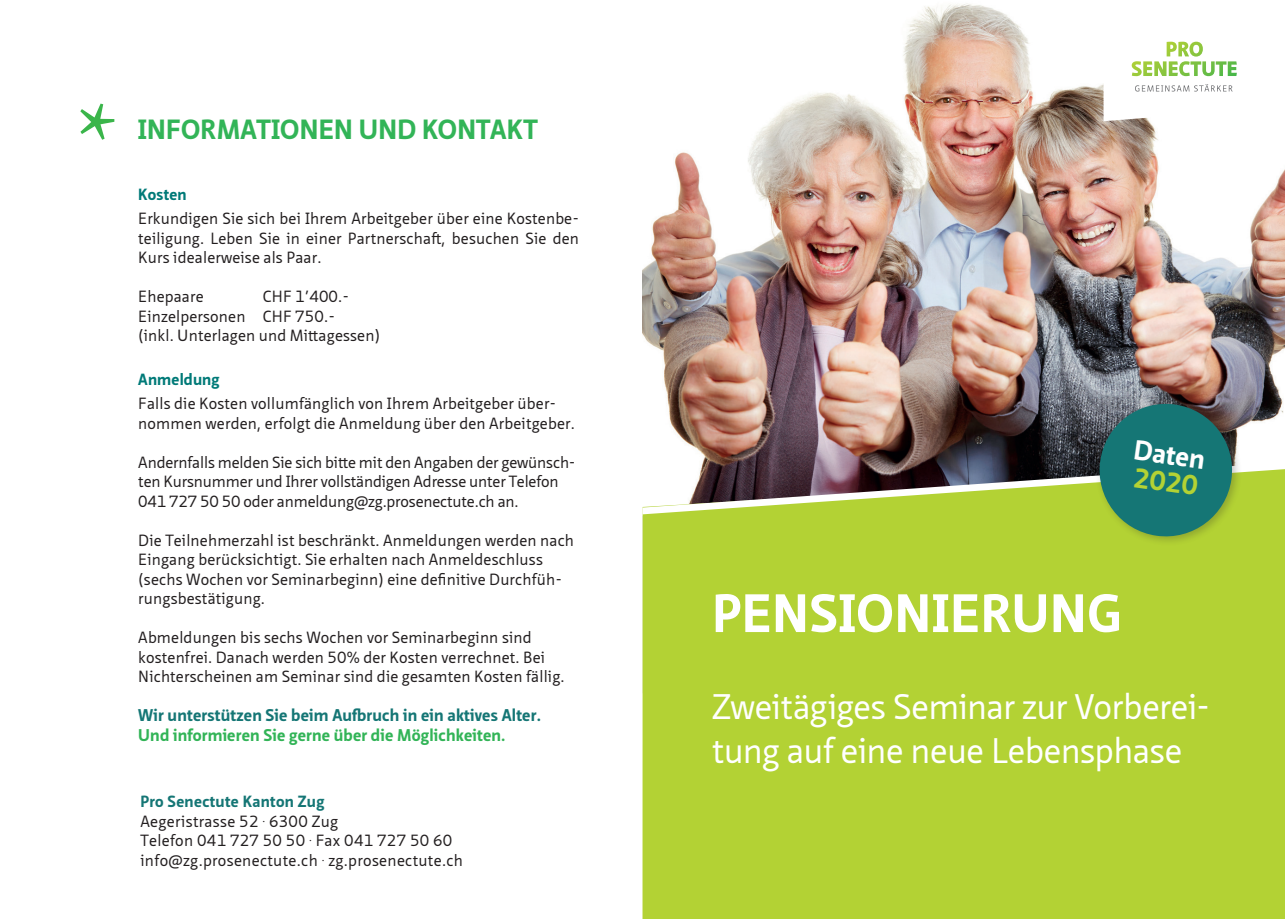
<style>
.page{position:relative;width:1285px;height:919px;background:#fff}
.page>*{position:absolute;margin:0;border:0;box-sizing:border-box;transform-origin:0 0}
.t1{font:105px "Minion Pro";color:#3ab54a}
.t2{font:700 52.35px "Neue Sans Pro";letter-spacing:.02em;color:#fff}
.t3{font:34.5px/43.5px "Neue Sans Pro";letter-spacing:-.015em;color:#fff}
.t4{font:700 27px "Neue Sans Pro";letter-spacing:.01em;color:#32b457}
.t5{font:700 27px "Neue Sans Pro";color:#fff}
.t6{font:700 27px "Neue Sans Pro";color:#b3d234}
.t7{font:700 16.5px "Neue Sans Pro";letter-spacing:.01em;color:#157675}
.t8{font:700 16.5px "Neue Sans Pro";letter-spacing:.01em;color:#32b457}
.t9{font:15.75px/19.5px "Neue Sans Pro";letter-spacing:.01em;color:#231f20}
.t10{font:15.75px/19.5px "Neue Sans Pro";letter-spacing:-.01em;color:#231f20}
.t11{font:700 15.75px "Neue Sans Pro";letter-spacing:.02em;color:#157675}
.t12{font:700 15.75px "Neue Sans Pro";letter-spacing:.01em;color:#007a78}
</style>
<div class="page">
<img style="left:642px;top:3px;width:642px;height:396px">
<svg style="left:1103px;top:3px;width:181px;height:118px"></svg>
<div style="left:642px;top:540px;width:642px;height:378px;background:#b3d234"></div>
<div style="left:1094px;top:399px;width:148px;height:147px;background:#b3d234"></div>
<img style="left:642px;top:399px;width:642px;height:141px">
<h1 class="t1" style="left:76px;top:70px;width:44px">*</h1>
<h3 class="t4" style="left:138px;top:112px;width:401px">INFORMATIONEN UND KONTAKT</h3>
<p class="t12" style="left:138px;top:184px;width:50px">Kosten</p>
<p class="t9" style="left:138px;top:209px;width:442px;text-align:justify">Erkundigen Sie sich bei Ihrem Arbeitgeber über eine Kostenbe&shy;teiligung. Leben Sie in einer Partnerschaft, besuchen Sie den Kurs idealerweise als Paar.</p>
<p class="t9" style="left:138px;top:287px;width:67px">Ehepaare</p>
<p class="t9" style="left:138px;top:287px;width:243px;text-indent:125px">CHF 1’400.-<br>Einzelpersonen CHF 750.-<br>(inkl. Unterlagen und Mittagessen)</p>
<p class="t12" style="left:138px;top:369px;width:83px">Anmeldung</p>
<p class="t9" style="left:138px;top:393px;width:438px">Falls die Kosten vollumfänglich von Ihrem Arbeitgeber über&shy;nommen werden, erfolgt die Anmeldung über den Arbeitgeber.</p>
<p class="t10" style="left:138px;top:452px;width:439px">Andernfalls melden Sie sich bitte mit den Angaben der gewünsch&shy;ten Kursnummer und Ihrer vollständigen Adresse unter Telefon<br>041 727 50 50 oder anmeldung@zg.prosenectute.ch an.</p>
<p class="t9" style="left:138px;top:530px;width:437px">Die Teilnehmerzahl ist beschränkt. Anmeldungen werden nach Eingang berücksichtigt. Sie erhalten nach Anmeldeschluss (sechs Wochen vor Seminarbeginn) eine definitive Durchfüh&shy;rungsbestätigung.</p>
<p class="t9" style="left:138px;top:627px;width:428px">Abmeldungen bis sechs Wochen vor Seminarbeginn sind kostenfrei. Danach werden 50% der Kosten verrechnet. Bei<br>Nichterscheinen am Seminar sind die gesamten Kosten fällig.</p>
<p class="t7" style="left:138px;top:704px;width:404px">Wir unterstützen Sie beim Aufbruch in ein aktives Alter.</p>
<p class="t8" style="left:138px;top:724px;width:369px">Und informieren Sie gerne über die Möglichkeiten.</p>
<p class="t11" style="left:140px;top:791px;width:185px">Pro Senectute Kanton Zug</p>
<p class="t9" style="left:140px;top:811px;width:324px">Aegeristrasse 52 . 6300 Zug<br>Telefon 041 727 50 50 . Fax 041 727 50 60 info@zg.prosenectute.ch . zg.prosenectute.ch</p>
<h3 class="t5" style="left:1136px;top:432px;width:73px;rotate:8deg">Daten</h3>
<h3 class="t6" style="left:1135px;top:459px;width:66px;rotate:8deg">2020</h3>
<h2 class="t2" style="left:712px;top:579px;width:411px">PENSIONIERUNG</h2>
<h3 class="t3" style="left:712px;top:684px;width:499px">Zweitägiges Seminar zur Vorberei&shy;tung auf eine neue Lebensphase</h3>
</div>
